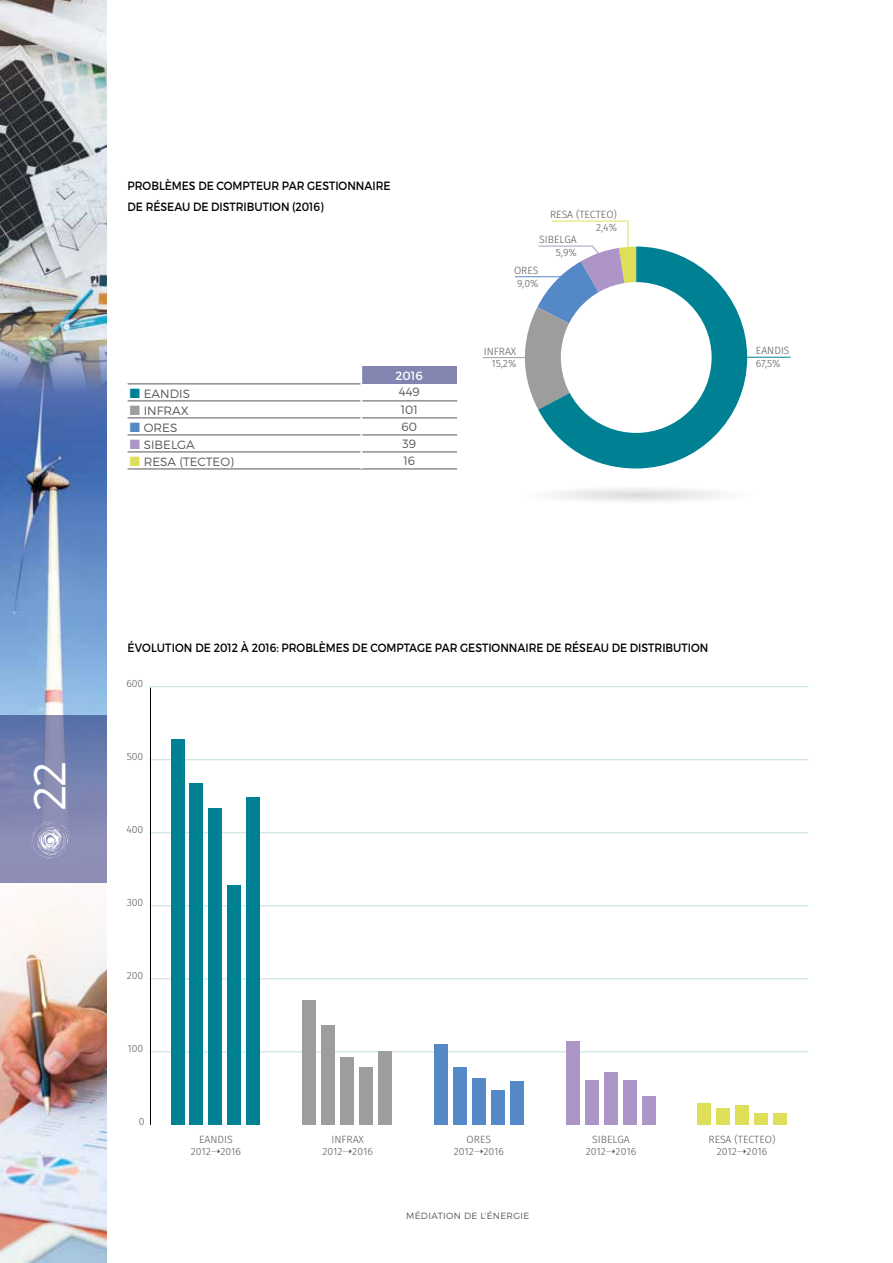
<style>
.page{position:relative;width:893px;height:1263px;background:#fff}
.page>*{position:absolute;margin:0;border:0;box-sizing:border-box;transform-origin:0 0}
.t1{font:300 45px "Montserrat";color:#fff}
.t2{font:12px/21px "Montserrat";color:#000;scale:.9 1}
.t3{font:300 12px "Montserrat";color:#575756}
.t4{font:12px "Montserrat";color:#fff}
.t5{font:300 10.5px/12.8px "Fira Sans";color:#575756;text-align:center}
.t6{font:300 9px "Montserrat";letter-spacing:.04em;color:#575756}
.s1{color:#008193}
.s2{color:#9d9d9c}
.s3{color:#5488c7}
.s4{color:#ad96c7}
.s5{color:#dddf58}
</style>
<div class="page">
<img style="left:0;top:393px;width:106px;height:870px">
<img style="left:0;top:0;width:106px;height:393px">
<svg style="left:0;top:715px;width:106px;height:168px;background:#7c84b0"></svg>
<svg style="left:30px;top:819px;width:40px;height:40px;background:#a1a2c2"></svg>
<div style="left:361px;top:366px;width:96px;height:18px;background:#8384b0"></div>
<hr style="left:128px;top:384px;width:233px;height:1px;background:#575756">
<hr style="left:128px;top:401px;width:233px;height:1px;background:#575756">
<hr style="left:362px;top:401px;width:95px;height:1px;background:#575756">
<hr style="left:128px;top:418px;width:233px;height:1px;background:#575756">
<hr style="left:362px;top:418px;width:95px;height:1px;background:#575756">
<hr style="left:128px;top:435px;width:233px;height:1px;background:#575756">
<hr style="left:362px;top:435px;width:95px;height:1px;background:#575756">
<hr style="left:128px;top:452px;width:233px;height:1px;background:#575756">
<hr style="left:362px;top:452px;width:95px;height:1px;background:#575756">
<hr style="left:128px;top:469px;width:233px;height:1px;background:#575756">
<hr style="left:361px;top:469px;width:96px;height:1px;background:#575756">
<svg style="left:361px;top:366px;width:1px;height:103px"></svg>
<svg style="left:538px;top:247px;width:209px;height:221px;fill:#008193"></svg>
<div style="left:561px;top:282px;width:151px;height:151px;background:#fff;border-radius:50%"></div>
<svg style="left:554px;top:488px;width:166px;height:14px"></svg>
<hr style="left:723px;top:357px;width:68px;height:1px;background:#008193">
<hr style="left:483px;top:357px;width:55px;height:1px;background:#9d9d9c">
<hr style="left:515px;top:276px;width:47px;height:1px;background:#5488c7">
<svg style="left:520px;top:220px;width:116px;height:190px"></svg>
<hr style="left:150px;top:1051px;width:658px;height:1px;background:#c0e1d7">
<hr style="left:150px;top:978px;width:658px;height:1px;background:#c0e1d7">
<hr style="left:150px;top:905px;width:658px;height:1px;background:#c0e1d7">
<hr style="left:150px;top:832px;width:658px;height:1px;background:#c0e1d7">
<hr style="left:150px;top:759px;width:658px;height:1px;background:#c0e1d7">
<hr style="left:150px;top:686px;width:658px;height:1px;background:#c0e1d7">
<div style="left:773px;top:1113px;width:14px;height:12px;background:#dddf58"></div>
<div style="left:642px;top:1096px;width:13px;height:29px;background:#ad96c7"></div>
<div style="left:510px;top:1081px;width:14px;height:44px;background:#5488c7"></div>
<div style="left:378px;top:1051px;width:14px;height:74px;background:#9d9d9c"></div>
<div style="left:247px;top:797px;width:13px;height:328px;background:#008193"></div>
<div style="left:754px;top:1113px;width:14px;height:12px;background:#dddf58"></div>
<div style="left:623px;top:1080px;width:13px;height:45px;background:#ad96c7"></div>
<div style="left:491px;top:1090px;width:14px;height:35px;background:#5488c7"></div>
<div style="left:359px;top:1067px;width:14px;height:58px;background:#9d9d9c"></div>
<div style="left:228px;top:885px;width:13px;height:240px;background:#008193"></div>
<div style="left:736px;top:1105px;width:13px;height:20px;background:#dddf58"></div>
<div style="left:604px;top:1072px;width:13px;height:53px;background:#ad96c7"></div>
<div style="left:472px;top:1078px;width:14px;height:47px;background:#5488c7"></div>
<div style="left:340px;top:1057px;width:14px;height:68px;background:#9d9d9c"></div>
<div style="left:209px;top:808px;width:13px;height:317px;background:#008193"></div>
<div style="left:717px;top:1108px;width:13px;height:17px;background:#dddf58"></div>
<div style="left:585px;top:1080px;width:13px;height:45px;background:#ad96c7"></div>
<div style="left:453px;top:1067px;width:14px;height:58px;background:#5488c7"></div>
<div style="left:321px;top:1025px;width:14px;height:100px;background:#9d9d9c"></div>
<div style="left:190px;top:783px;width:13px;height:342px;background:#008193"></div>
<div style="left:698px;top:1104px;width:13px;height:21px;background:#dddf58"></div>
<div style="left:566px;top:1041px;width:14px;height:84px;background:#ad96c7"></div>
<div style="left:434px;top:1044px;width:14px;height:81px;background:#5488c7"></div>
<div style="left:302px;top:1001px;width:14px;height:124px;background:#9d9d9c"></div>
<div style="left:171px;top:739px;width:13px;height:386px;background:#008193"></div>
<hr style="left:150px;top:688px;width:1px;height:437px;background:#000">
<p class="t2" style="left:128px;top:175px;width:294px">PROBLÈMES DE COMPTEUR PAR GESTIONNAIRE<br>DE RÉSEAU DE DISTRIBUTION (2016)</p>
<p class="t4" style="left:396px;top:368px;width:29px">2016</p>
<p class="t3" style="left:130px;top:386px;width:62px"><span class="s1">■</span> EANDIS</p>
<p class="t3" style="left:399px;top:385px;width:23px">449</p>
<p class="t3" style="left:130px;top:403px;width:61px"><span class="s2">■</span> INFRAX</p>
<p class="t3" style="left:401px;top:402px;width:19px">101</p>
<p class="t3" style="left:130px;top:420px;width:49px"><span class="s3">■</span> ORES</p>
<p class="t3" style="left:402px;top:419px;width:17px">60</p>
<p class="t3" style="left:130px;top:437px;width:67px"><span class="s4">■</span> SIBELGA</p>
<p class="t3" style="left:402px;top:436px;width:15px">39</p>
<p class="t3" style="left:130px;top:454px;width:106px"><span class="s5">■</span> RESA (TECTEO)</p>
<p class="t3" style="left:403px;top:453px;width:13px">16</p>
<p class="t5" style="left:550px;top:208px;width:68px;text-align:right">RESA (TECTEO)<br>2,4%</p>
<p class="t5" style="left:539px;top:233px;width:39px;text-align:right">SIBELGA<br>5,9%</p>
<p class="t5" style="left:514px;top:264px;width:26px;text-align:left">ORES<br>9,0%</p>
<p class="t5" style="left:484px;top:345px;width:34px;text-align:right">INFRAX<br>15,2%</p>
<p class="t5" style="left:756px;top:344px;width:35px;text-align:left">EANDIS<br>67,5%</p>
<h1 class="t1" style="left:22px;top:811px;width:52px;rotate:-90deg">22</h1>
<p class="t2" style="left:128px;top:637px;width:647px">ÉVOLUTION DE 2012 À 2016: PROBLÈMES DE COMPTAGE PAR GESTIONNAIRE DE RÉSEAU DE DISTRIBUTION</p>
<p class="t5" style="left:126px;top:677px;width:19px">600</p>
<p class="t5" style="left:127px;top:750px;width:18px">500</p>
<p class="t5" style="left:126px;top:823px;width:18px">400</p>
<p class="t5" style="left:127px;top:896px;width:18px">300</p>
<p class="t5" style="left:127px;top:969px;width:18px">200</p>
<p class="t5" style="left:128px;top:1042px;width:17px">100</p>
<p class="t5" style="left:139px;top:1114px;width:7px">0</p>
<p class="t5" style="left:191px;top:1133px;width:52px;line-height:12px">EANDIS<br>2012➝2016</p>
<p class="t5" style="left:322px;top:1133px;width:52px;line-height:12px">INFRAX<br>2012➝2016</p>
<p class="t5" style="left:454px;top:1133px;width:52px;line-height:12px">ORES<br>2012➝2016</p>
<p class="t6" style="left:406px;top:1210px;width:125px">MÉDIATION DE L'ÉNERGIE</p>
<p class="t5" style="left:586px;top:1133px;width:52px;line-height:12px">SIBELGA<br>2012➝2016</p>
<p class="t5" style="left:709px;top:1133px;width:68px;line-height:12px">RESA (TECTEO)<br>2012➝2016</p>
</div>
